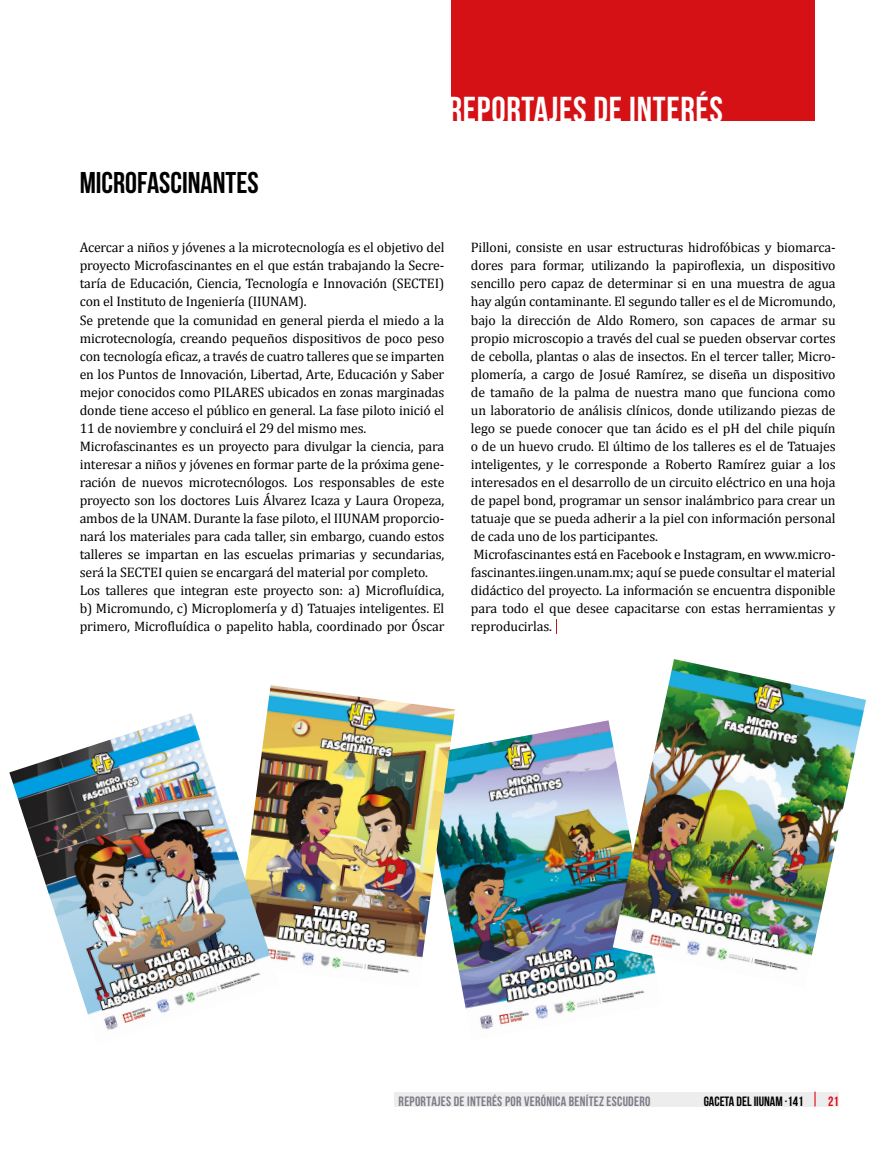
<style>
.page{position:relative;width:893px;height:1149px;background:#fff}
.page>*{position:absolute;margin:0;border:0;box-sizing:border-box;transform-origin:0 0}
.t1{font:700 36px "Bebas Neue";letter-spacing:.02em;color:#fff}
.t2{font:700 30px "Bebas Neue";color:#000}
.t3{font:13.8px/18px "Cambria";letter-spacing:-.01em;color:#000}
.t4{font:700 13.5px "Bebas Neue";letter-spacing:.02em;color:#7c7c89}
.t5{font:700 13.5px "Bebas Neue";color:#000}
.t6{font:700 13.5px "Bebas Neue";color:#e30613}
</style>
<div class="page">
<svg style="left:395px;top:1091px;width:444px;height:15px;background:#eeeded"></svg>
<div style="left:451px;top:0;width:363px;height:120px;background:#d61116"></div>
<svg style="left:556px;top:619px;width:1px;height:14px"></svg>
<img style="left:455px;top:720px;width:190px;height:309px">
<img style="left:267px;top:685px;width:188px;height:289px">
<img style="left:613px;top:659px;width:253px;height:328px">
<img style="left:9px;top:713px;width:271px;height:317px">
<h2 class="t2" style="left:80px;top:166px;width:180px">MICROFASCINANTES</h2>
<h1 class="t1" style="left:448px;top:89px;width:277px">REPORTAJES DE INTERÉS</h1>
<p class="t3" style="left:80px;top:239px;width:366px">Acercar a niños y jóvenes a la microtecnología es el objetivo del proyecto Microfascinantes en el que están trabajando la Secre&shy;taría de Educación, Ciencia, Tecnología e Innovación (SECTEI) con el Instituto de Ingeniería (IIUNAM).<br>Se pretende que la comunidad en general pierda el miedo a la microtecnología, creando pequeños dispositivos de poco peso con tecnología eficaz, a través de cuatro talleres que se imparten en los Puntos de Innovación, Libertad, Arte, Educación y Saber mejor conocidos como PILARES ubicados en zonas marginadas donde tiene acceso el público en general. La fase piloto inició el 11 de noviembre y concluirá el 29 del mismo mes.<br>Microfascinantes es un proyecto para divulgar la ciencia, para interesar a niños y jóvenes en formar parte de la próxima gene&shy;ración de nuevos microtecnólogos. Los responsables de este proyecto son los doctores Luis Álvarez Icaza y Laura Oropeza, ambos de la UNAM. Durante la fase piloto, el IIUNAM proporcio&shy;nará los materiales para cada taller, sin embargo, cuando estos talleres se impartan en las escuelas primarias y secundarias, será la SECTEI quien se encargará del material por completo.<br>Los talleres que integran este proyecto son: a) Microfluídica, b) Micromundo, c) Microplomería y d) Tatuajes inteligentes. El primero, Microfluídica o papelito habla, coordinado por Óscar</p>
<p class="t3" style="left:471px;top:239px;width:366px">Pilloni, consiste en usar estructuras hidrofóbicas y biomarca&shy;dores para formar, utilizando la papiroflexia, un dispositivo sencillo pero capaz de determinar si en una muestra de agua hay algún contaminante. El segundo taller es el de Micromundo, bajo la dirección de Aldo Romero, son capaces de armar su propio microscopio a través del cual se pueden observar cortes de cebolla, plantas o alas de insectos. En el tercer taller, Micro&shy;plomería, a cargo de Josué Ramírez, se diseña un dispositivo de tamaño de la palma de nuestra mano que funciona como un laboratorio de análisis clínicos, donde utilizando piezas de lego se puede conocer que tan ácido es el pH del chile piquín o de un huevo crudo. El último de los talleres es el de Tatuajes inteligentes, y le corresponde a Roberto Ramírez guiar a los interesados en el desarrollo de un circuito eléctrico en una hoja de papel bond, programar un sensor inalámbrico para crear un tatuaje que se pueda adherir a la piel con información personal de cada uno de los participantes.<br>Microfascinantes está en Facebook e Instagram, en www.micro&shy;fascinantes.iingen.unam.mx; aquí se puede consultar el material didáctico del proyecto. La información se encuentra disponible para todo el que desee capacitarse con estas herramientas y reproducirlas.</p>
<p class="t4" style="left:399px;top:1093px;width:253px">REPORTAJES DE INTERÉS POR VERÓNICA BENÍTEZ ESCUDERO</p>
<p class="t5" style="left:704px;top:1093px;width:101px">GACETA DEL IIUNAM ·141</p>
<p class="t6" style="left:828px;top:1093px;width:12px">21</p>
</div>
